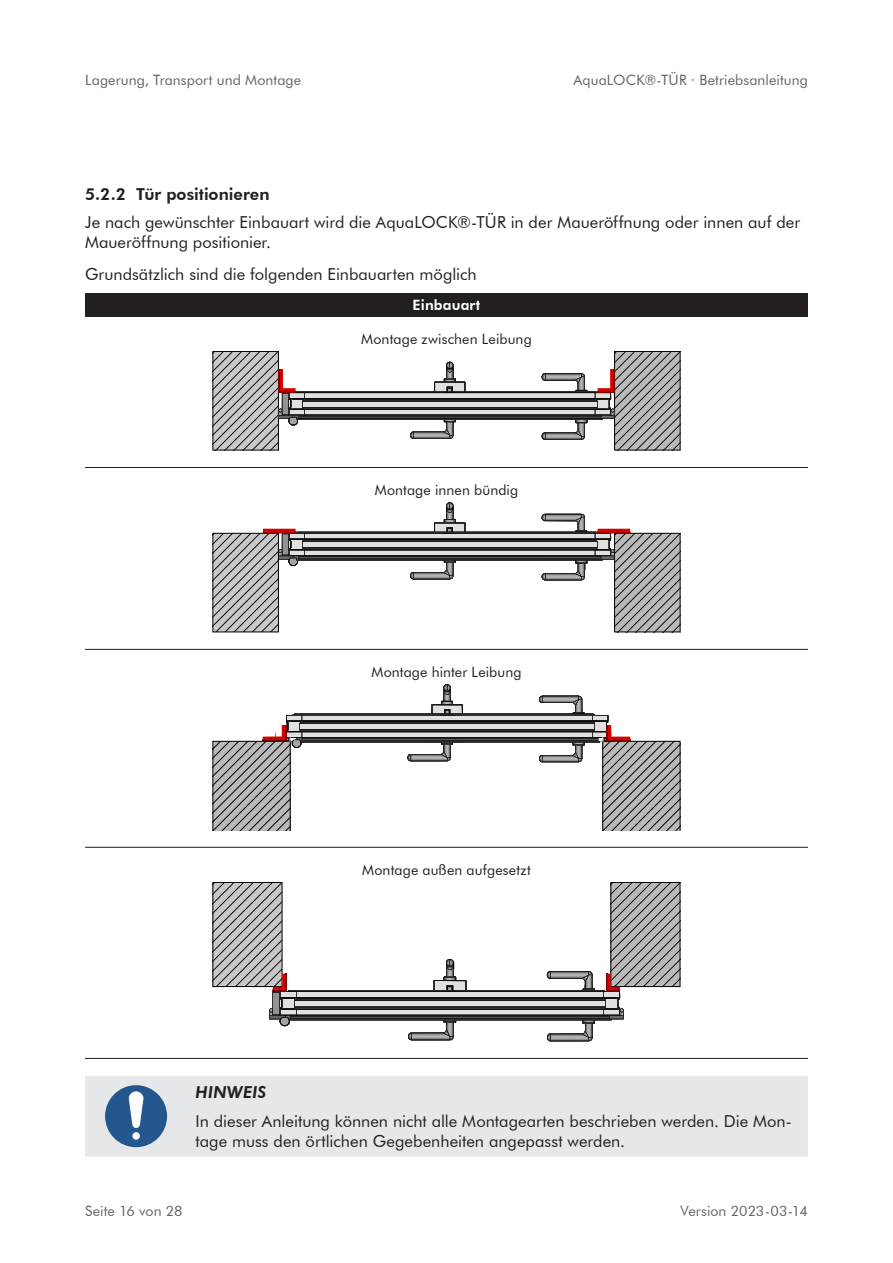
<style>
.page{position:relative;width:893px;height:1263px;background:#fff}
.page>*{position:absolute;margin:0;border:0;box-sizing:border-box;transform-origin:0 0}
.t1{font:16.5px/19.8px "Futura BT";color:#231f20}
.t2{font:800 16.5px "Futura BT";color:#231f20}
.t3{font:italic 800 16.5px "Futura BT";letter-spacing:.015em;color:#231f20}
.t4{font:14.25px "Futura BT";letter-spacing:.01em;color:#636366}
.t5{font:14.25px "Futura BT";letter-spacing:.01em;color:#231f20}
.t6{font:800 14.25px "Futura BT";letter-spacing:.01em;color:#fff}
</style>
<div class="page">
<div style="left:85px;top:293px;width:723px;height:24px;background:#231f20"></div>
<hr style="left:85px;top:467px;width:723px;height:1px;background:#231f20">
<hr style="left:85px;top:649px;width:723px;height:1px;background:#231f20">
<hr style="left:85px;top:847px;width:723px;height:1px;background:#231f20">
<hr style="left:85px;top:1058px;width:723px;height:1px;background:#231f20">
<svg style="left:213px;top:351px;width:467px;height:99px"></svg>
<svg style="left:213px;top:502px;width:467px;height:130px"></svg>
<svg style="left:213px;top:684px;width:467px;height:146px"></svg>
<svg style="left:213px;top:883px;width:467px;height:158px"></svg>
<div style="left:85px;top:1076px;width:723px;height:80px;background:#e6e7e9"></div>
<div style="left:105px;top:1085px;width:62px;height:62px;background:#24578e;border-radius:50%"></div>
<div style="left:131px;top:1131px;width:10px;height:10px;background:#fff;border-radius:50%"></div>
<div style="left:130px;top:1129px;width:12px;height:13px;border:3px solid #24578e;border-radius:50%"></div>
<svg style="left:128px;top:1091px;width:16px;height:39px"></svg>
<p class="t4" style="left:85px;top:71px;width:218px">Lagerung, Transport und Montage</p>
<p class="t4" style="left:573px;top:71px;width:236px">AquaLOCK®-TÜR · Betriebsanleitung</p>
<p class="t2" style="left:85px;top:187px;width:186px">5 .2 .2 Tür positionieren</p>
<p class="t1" style="left:85px;top:212px;width:717px">Je nach gewünschter Einbauart wird die AquaLOCK®-TÜR in der Maueröffnung oder innen auf der<br>Maueröffnung positionier.</p>
<p class="t1" style="left:85px;top:264px;width:393px">Grundsätzlich sind die folgenden Einbauarten möglich</p>
<p class="t6" style="left:413px;top:299px;width:69px">Einbauart</p>
<p class="t5" style="left:361px;top:333px;width:172px">Montage zwischen Leibung</p>
<p class="t5" style="left:375px;top:484px;width:145px">Montage innen bündig</p>
<p class="t5" style="left:371px;top:666px;width:152px">Montage hinter Leibung</p>
<p class="t5" style="left:362px;top:861px;width:170px">Montage außen aufgesetzt</p>
<p class="t3" style="left:196px;top:1086px;width:72px">HINWEIS</p>
<p class="t1" style="left:196px;top:1112px;width:598px">In dieser Anleitung können nicht alle Montagearten beschrieben werden. Die Mon&shy;tage muss den örtlichen Gegebenheiten angepasst werden.</p>
<p class="t4" style="left:85px;top:1205px;width:99px">Seite 16 von 28</p>
<p class="t4" style="left:681px;top:1205px;width:129px">Version 2023-03-14</p>
</div>
